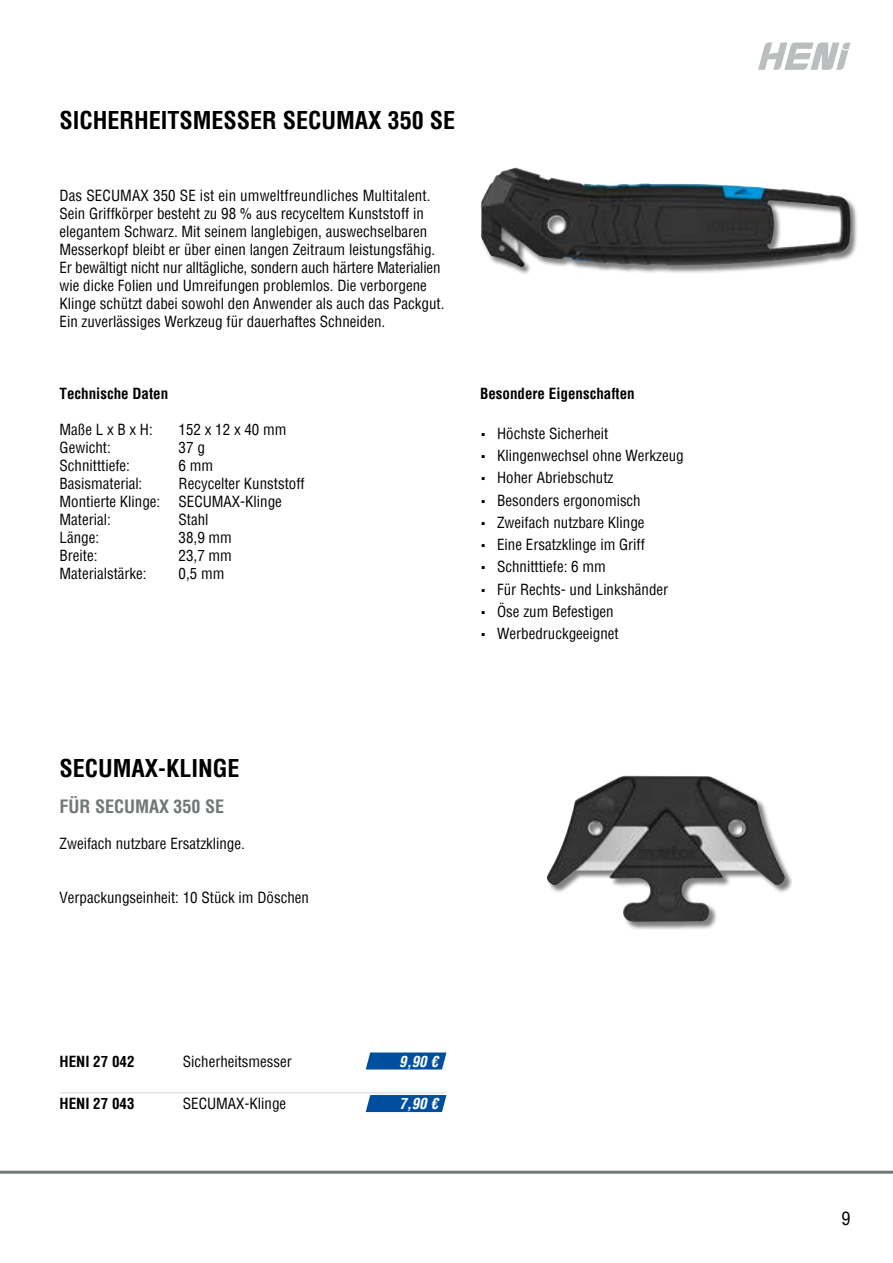
<style>
.page{position:relative;width:893px;height:1263px;background:#fff}
.page>*{position:absolute;margin:0;border:0;box-sizing:border-box;transform-origin:0 0}
.t1{font:700 condensed 24px "Helvetica";color:#000}
.t2{font:700 condensed 18px "Helvetica";color:#727777}
.t3{font:condensed 18px "Helvetica";color:#000}
.t4{font:condensed 15px/18px "Helvetica";color:#000}
.t5{font:700 condensed 15px "Helvetica";color:#000}
.t6{font:italic 700 condensed 15px "Helvetica";color:#fff}
.s1{font-family:"The Sans C4 s";font-weight:300;font-stretch:normal}
</style>
<div class="page">
<hr style="left:0;top:1171px;width:893px;height:3px;background:#727777">
<svg style="left:758px;top:43px;width:92px;height:27px"></svg>
<div style="left:481px;top:168px;width:378px;height:107px;background:#000;opacity:.5"></div>
<img style="left:480px;top:167px;width:370px;height:100px">
<div style="left:547px;top:776px;width:245px;height:153px;background:#000;opacity:.5"></div>
<img style="left:547px;top:776px;width:238px;height:146px">
<svg style="left:366px;top:1052px;width:80px;height:17px"></svg>
<svg style="left:366px;top:1095px;width:80px;height:17px"></svg>
<hr style="left:60px;top:1093px;width:119px;height:1px;background:#d6d9d9">
<hr style="left:179px;top:1093px;width:191px;height:1px;background:#d6d9d9">
<hr style="left:370px;top:1093px;width:76px;height:1px;background:#d6d9d9">
<h1 class="t1" style="left:60px;top:104px;width:397px">SICHERHEITSMESSER SECUMAX 350 SE</h1>
<p class="t4" style="left:60px;top:186px;width:386px">Das SECUMAX 350 SE ist ein umweltfreundliches Multitalent.<br>Sein Griffkörper besteht zu 98 % aus recyceltem Kunststoff in elegantem Schwarz. Mit seinem langlebigen, auswechselbaren Messerkopf bleibt er über einen langen Zeitraum leistungsfähig.<br>Er bewältigt nicht nur alltägliche, sondern auch härtere Materialien wie dicke Folien und Umreifungen problemlos. Die verborgene Klinge schützt dabei sowohl den Anwender als auch das Packgut.<br>Ein zuverlässiges Werkzeug für dauerhaftes Schneiden.</p>
<p class="t5" style="left:60px;top:383px;width:110px">Technische Daten</p>
<p class="t4" style="left:60px;top:420px;width:95px">Maße L x B x H:</p>
<p class="t4" style="left:179px;top:420px;width:109px">152 x 12 x 40 mm</p>
<p class="t4" style="left:60px;top:438px;width:53px">Gewicht:</p>
<p class="t4" style="left:179px;top:438px;width:28px">37 g</p>
<p class="t4" style="left:60px;top:456px;width:72px">Schnitttiefe:</p>
<p class="t4" style="left:179px;top:456px;width:36px">6 mm</p>
<p class="t4" style="left:60px;top:474px;width:84px">Basismaterial:</p>
<p class="t4" style="left:60px;top:474px;width:247px;text-indent:119px">Recycelter Kunststoff<br>Montierte Klinge: SECUMAX-Klinge<br>Material:</p>
<p class="t4" style="left:179px;top:510px;width:32px">Stahl</p>
<p class="t4" style="left:60px;top:528px;width:41px">Länge:</p>
<p class="t4" style="left:179px;top:528px;width:55px">38,9 mm</p>
<p class="t4" style="left:60px;top:546px;width:39px">Breite:</p>
<p class="t4" style="left:179px;top:546px;width:55px">23,7 mm</p>
<p class="t4" style="left:60px;top:564px;width:89px">Materialstärke:</p>
<p class="t4" style="left:179px;top:564px;width:47px">0,5 mm</p>
<p class="t5" style="left:480px;top:383px;width:156px">Besondere Eigenschaften</p>
<p class="t4" style="left:480px;top:424px;width:130px"><span class="s1">▪</span> Höchste Sicherheit</p>
<p class="t4" style="left:480px;top:446px;width:205px"><span class="s1">▪</span> Klingenwechsel ohne Werkzeug</p>
<p class="t4" style="left:480px;top:469px;width:135px"><span class="s1">▪</span> Hoher Abriebschutz</p>
<p class="t4" style="left:480px;top:491px;width:162px"><span class="s1">▪</span> Besonders ergonomisch</p>
<p class="t4" style="left:480px;top:513px;width:166px"><span class="s1">▪</span> Zweifach nutzbare Klinge</p>
<p class="t4" style="left:480px;top:535px;width:166px"><span class="s1">▪</span> Eine Ersatzklinge im Griff</p>
<p class="t4" style="left:480px;top:558px;width:127px"><span class="s1">▪</span> Schnitttiefe: 6 mm</p>
<p class="t4" style="left:480px;top:580px;width:190px"><span class="s1">▪</span> Für Rechts- und Linkshänder</p>
<p class="t4" style="left:480px;top:602px;width:135px"><span class="s1">▪</span> Öse zum Befestigen</p>
<p class="t4" style="left:480px;top:624px;width:140px"><span class="s1">▪</span> Werbedruckgeeignet</p>
<h1 class="t1" style="left:60px;top:752px;width:182px">SECUMAX-KLINGE</h1>
<p class="t2" style="left:60px;top:794px;width:166px">FÜR SECUMAX 350 SE</p>
<p class="t4" style="left:60px;top:834px;width:187px">Zweifach nutzbare Ersatzklinge.</p>
<p class="t4" style="left:60px;top:888px;width:251px">Verpackungseinheit: 10 Stück im Döschen</p>
<p class="t5" style="left:60px;top:1051px;width:77px">HENI 27 042</p>
<p class="t4" style="left:183px;top:1052px;width:111px">Sicherheitsmesser</p>
<p class="t6" style="left:399px;top:1051px;width:40px">9,90 €</p>
<p class="t5" style="left:60px;top:1094px;width:77px">HENI 27 043</p>
<p class="t4" style="left:183px;top:1094px;width:105px">SECUMAX-Klinge</p>
<p class="t6" style="left:399px;top:1094px;width:40px">7,90 €</p>
<p class="t3" style="left:841px;top:1206px;width:10px">9</p>
</div>
